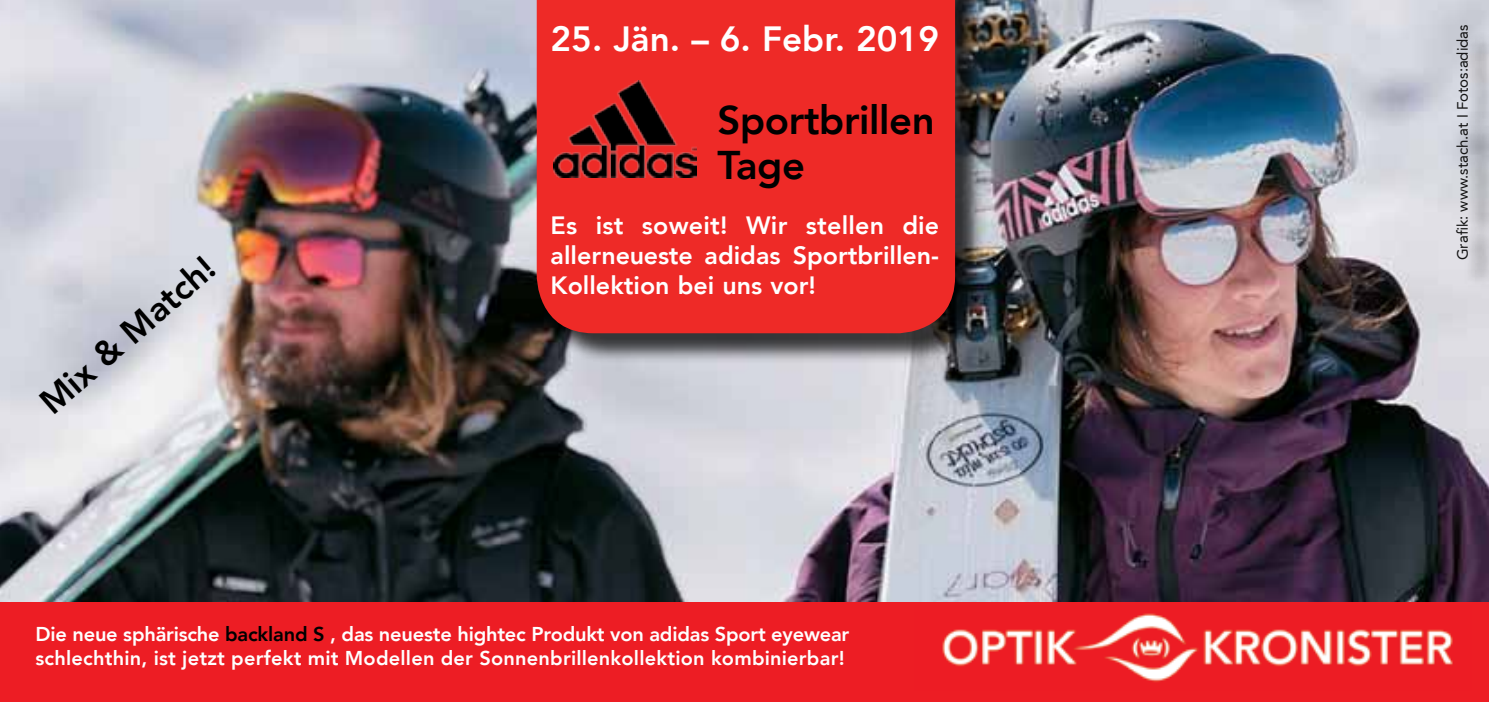
<style>
.page{position:relative;width:1489px;height:702px;background:#fff}
.page>*{position:absolute;margin:0;border:0;box-sizing:border-box;transform-origin:0 0}
.t1{font:800 40px/45px "Avenir LT";letter-spacing:-.01em;color:#000}
.t2{font:800 35px "Avenir LT";color:#fff}
.t3{font:800 35px "Avenir LT";color:#000}
.t4{font:800 25px/30px "Avenir LT";color:#fff;text-align:justify}
.t5{font:800 20px/24px "Avenir LT";letter-spacing:.01em;color:#fff}
.t6{font:15px "Avenir LT";color:#141414}
.s1{color:#000}
</style>
<div class="page">
<img style="left:0;top:0;width:1488px;height:602px">
<div style="left:0;top:602px;width:1488px;height:100px;background:#ed1d24"></div>
<img style="left:942px;top:613px;width:511px;height:69px">
<div style="left:1460px;top:30px;width:28px;height:259px;background:#000;opacity:.75"></div>
<div style="left:540px;top:0;width:446px;height:364px;background:#000;opacity:.75"></div>
<div style="left:536px;top:0;width:419px;height:333px;background:#ee2a27"></div>
<img style="left:553px;top:81px;width:143px;height:97px">
<h2 class="t3" style="left:31px;top:391px;width:221px;rotate:-41deg">Mix &amp; Match!</h2>
<h2 class="t2" style="left:550px;top:18px;width:390px">25. Jän. – 6. Febr. 2019</h2>
<h1 class="t1" style="left:717px;top:97px;width:219px">Sportbrillen<br>Tage</h1>
<p class="t4" style="left:550px;top:210px;width:390px">Es ist soweit! Wir stellen die allerneueste adidas Sportbrillen-Kollektion bei uns vor!</p>
<p class="t5" style="left:35px;top:622px;width:815px">Die neue sphärische <span class="s1">backland S</span> , das neueste hightec Produkt von adidas Sport eyewear schlechthin, ist jetzt perfekt mit Modellen der Sonnenbrillenkollektion kombinierbar!</p>
<p class="t6" style="left:1453px;top:260px;width:237px;rotate:-90deg">Grafik: www.stach.at I Fotos:adidas</p>
</div>
